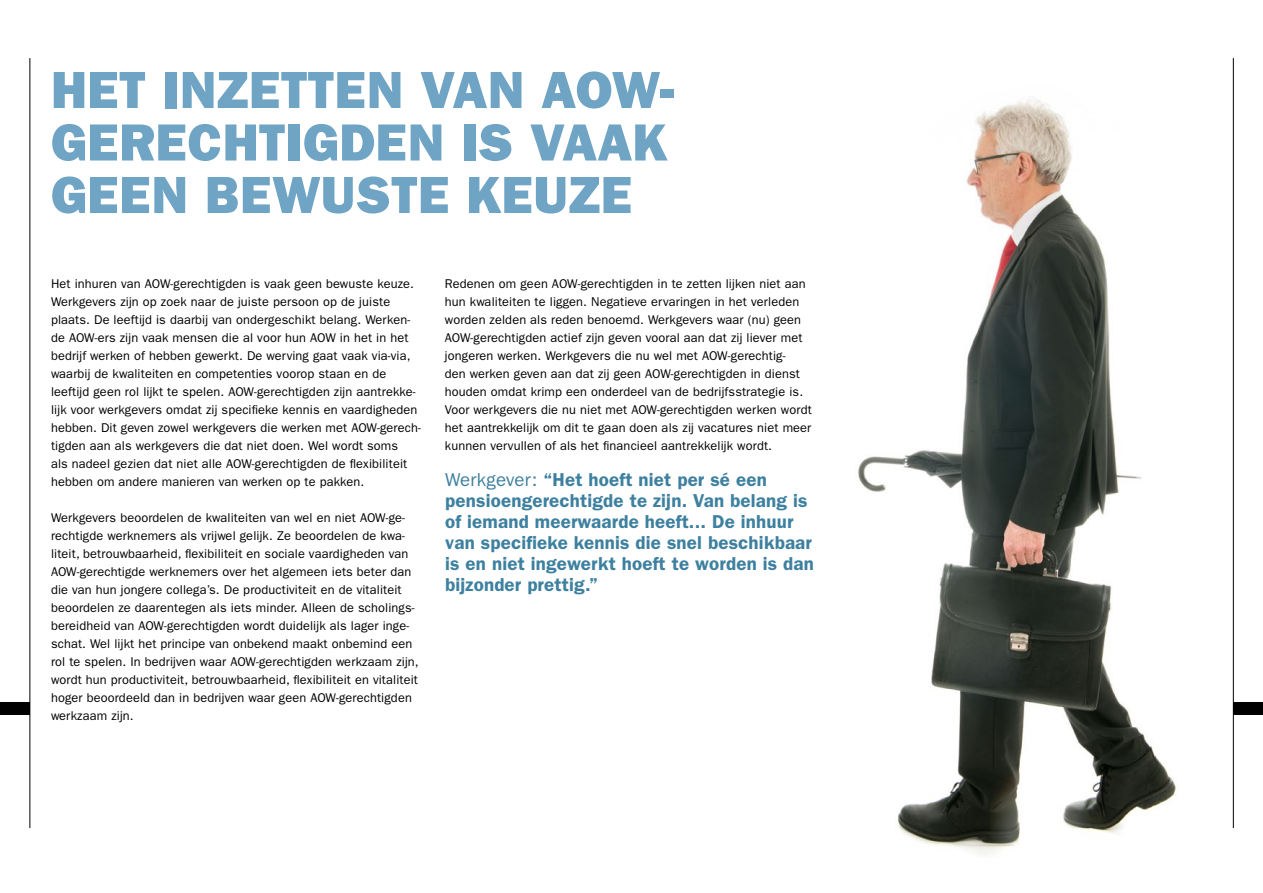
<style>
.page{position:relative;width:1263px;height:893px;background:#fff}
.page>*{position:absolute;margin:0;border:0;box-sizing:border-box;transform-origin:0 0}
.t1{font:52.5px/52.5px "ITC Franklin Gothic Std Hvy";letter-spacing:.01em;color:#6fa4c4}
.t2{font:600 18.75px/21px "ITC Franklin Gothic Std";letter-spacing:.01em;color:#3d809f}
.t3{font:12.75px/18px "ITC Franklin Gothic Std";letter-spacing:.01em;color:#000}
.s1{font-weight:400}
</style>
<div class="page">
<img style="left:858px;top:58px;width:375px;height:797px">
<hr style="left:30px;top:58px;width:1px;height:770px;background:#000">
<hr style="left:1233px;top:58px;width:1px;height:770px;background:#000">
<div style="left:0;top:702px;width:30px;height:12px;background:#000"></div>
<div style="left:1233px;top:702px;width:30px;height:12px;background:#000"></div>
<h1 class="t1" style="left:51px;top:64px;width:625px">HET INZETTEN VAN AOW-<br>GERECHTIGDEN IS VAAK<br>GEEN BEWUSTE KEUZE</h1>
<p class="t3" style="left:51px;top:275px;width:371px">Het inhuren van AOW-gerechtigden is vaak geen bewuste keuze.<br>Werkgevers zijn op zoek naar de juiste persoon op de juiste plaats. De leeftijd is daarbij van ondergeschikt belang. Werken&shy;de AOW-ers zijn vaak mensen die al voor hun AOW in het in het bedrijf werken of hebben gewerkt. De werving gaat vaak via-via, waarbij de kwaliteiten en competenties voorop staan en de leeftijd geen rol lijkt te spelen. AOW-gerechtigden zijn aantrekke&shy;lijk voor werkgevers omdat zij specifieke kennis en vaardigheden hebben. Dit geven zowel werkgevers die werken met AOW-gerech&shy;tigden aan als werkgevers die dat niet doen. Wel wordt soms<br>als nadeel gezien dat niet alle AOW-gerechtigden de flexibiliteit hebben om andere manieren van werken op te pakken.</p>
<p class="t3" style="left:51px;top:509px;width:369px">Werkgevers beoordelen de kwaliteiten van wel en niet AOW-ge&shy;rechtigde werknemers als vrijwel gelijk. Ze beoordelen de kwa&shy;liteit, betrouwbaarheid, flexibiliteit en sociale vaardigheden van AOW-gerechtigde werknemers over het algemeen iets beter dan die van hun jongere collega’s. De productiviteit en de vitaliteit beoordelen ze daarentegen als iets minder. Alleen de scholings&shy;bereidheid van AOW-gerechtigden wordt duidelijk als lager inge&shy;schat. Wel lijkt het principe van onbekend maakt onbemind een rol te spelen. In bedrijven waar AOW-gerechtigden werkzaam zijn, wordt hun productiviteit, betrouwbaarheid, flexibiliteit en vitaliteit hoger beoordeeld dan in bedrijven waar geen AOW-gerechtigden werkzaam zijn.</p>
<p class="t3" style="left:445px;top:275px;width:368px">Redenen om geen AOW-gerechtigden in te zetten lijken niet aan hun kwaliteiten te liggen. Negatieve ervaringen in het verleden worden zelden als reden benoemd. Werkgevers waar (nu) geen AOW-gerechtigden actief zijn geven vooral aan dat zij liever met jongeren werken. Werkgevers die nu wel met AOW-gerechtig-<br>den werken geven aan dat zij geen AOW-gerechtigden in dienst houden omdat krimp een onderdeel van de bedrijfsstrategie is.<br>Voor werkgevers die nu niet met AOW-gerechtigden werken wordt het aantrekkelijk om dit te gaan doen als zij vacatures niet meer kunnen vervullen of als het financieel aantrekkelijk wordt.</p>
<h2 class="t2" style="left:445px;top:469px;width:370px"><span class="s1">Werkgever:</span> “Het hoeft niet per sé een pensioengerechtigde te zijn. Van belang is of iemand meerwaarde heeft... De inhuur van specifieke kennis die snel beschikbaar is en niet ingewerkt hoeft te worden is dan bijzonder prettig.”</h2>
</div>
